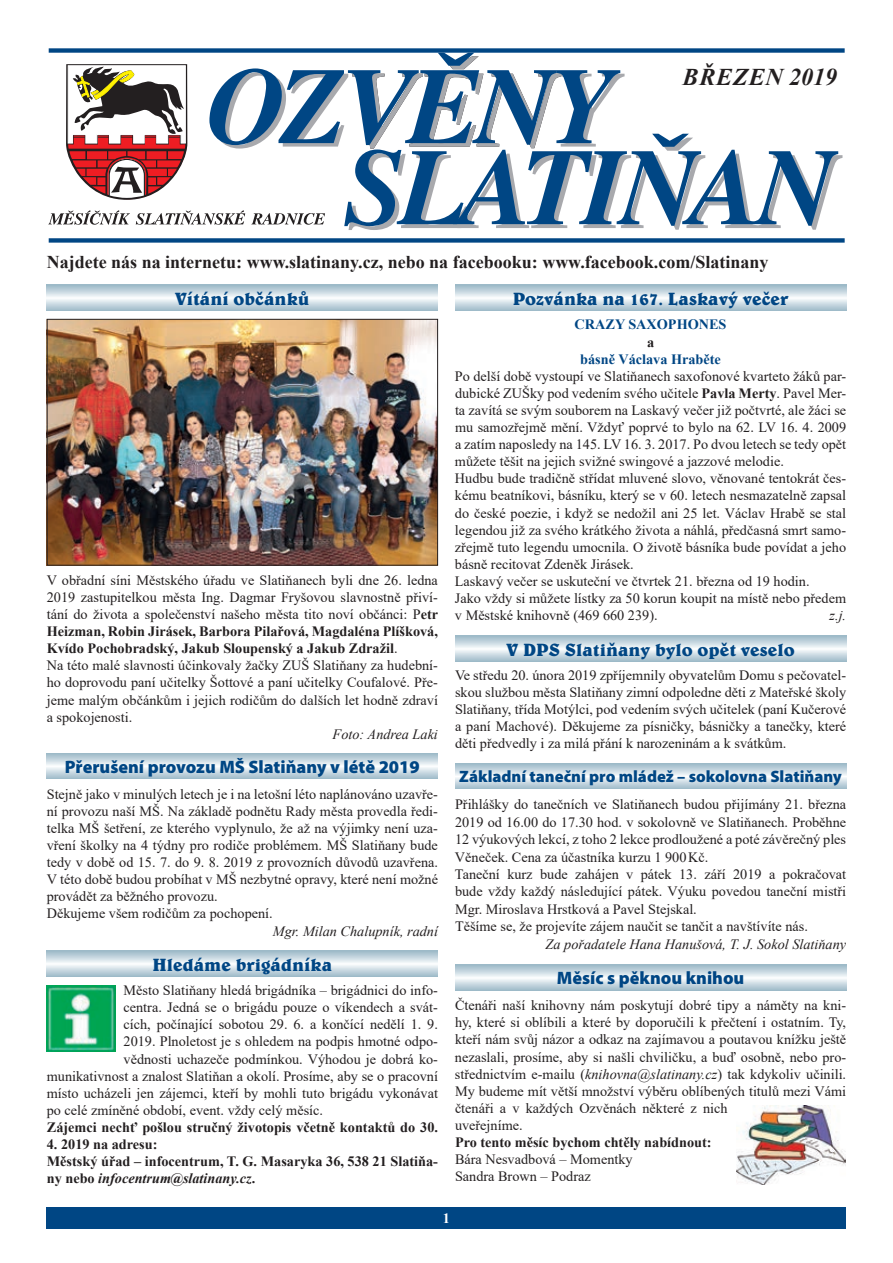
<style>
.page{position:relative;width:893px;height:1263px;background:#fff}
.page>*{position:absolute;margin:0;border:0;box-sizing:border-box;transform-origin:0 0}
.t1{font:italic 700 24px "Times New Roman";letter-spacing:.035em;color:#231f20}
.t2{font:700 18px "Belwe AT";color:#004684}
.t3{font:700 18px "Times New Roman";color:#231f20}
.t4{font:900 18px "Myriad Pro";color:#004684}
.t5{font:900 16.5px "Myriad Pro";color:#004684}
.t6{font:14.25px/17.1px "Times New Roman";color:#231f20}
.t7{font:700 14.25px/17.1px "Times New Roman";color:#231f20}
.t8{font:italic 14.25px "Times New Roman";color:#231f20}
.t9{font:700 14.25px "Times New Roman";color:#004684}
.t10{font:700 14.25px "Times New Roman";color:#fff}
.s1{font-weight:700}
.s2{font-style:italic}
</style>
<div class="page">
<div style="left:47px;top:1208px;width:799px;height:21px;background:#004684"></div>
<div style="left:49px;top:48px;width:796px;height:5px;background:#004684"></div>
<div style="left:49px;top:238px;width:796px;height:5px;background:#004684"></div>
<svg style="left:48px;top:53px;width:794px;height:177px"></svg>
<svg style="left:47px;top:285px;width:391px;height:25px"></svg>
<svg style="left:455px;top:285px;width:391px;height:25px"></svg>
<svg style="left:455px;top:763px;width:391px;height:26px"></svg>
<svg style="left:455px;top:965px;width:391px;height:25px"></svg>
<img style="left:736px;top:1105px;width:110px;height:79px">
<img style="left:49px;top:321px;width:387px;height:243px">
<div style="left:47px;top:319px;width:391px;height:247px;border:1px solid #231f20"></div>
<svg style="left:47px;top:753px;width:391px;height:26px"></svg>
<svg style="left:47px;top:951px;width:391px;height:25px"></svg>
<img style="left:47px;top:985px;width:68px;height:66px">
<svg style="left:455px;top:636px;width:391px;height:25px"></svg>
<h1 class="t1" style="left:683px;top:60px;width:156px">BŘEZEN 2019</h1>
<p class="t3" style="left:47px;top:249px;width:723px">Najdete nás na internetu: www.slatinany.cz, nebo na facebooku: www.facebook.com/Slatinany</p>
<p class="t2" style="left:175px;top:287px;width:136px">Vítání občánků</p>
<p class="t6" style="left:47px;top:571px;width:393px">V obřadní síni Městského úřadu ve Slatiňanech byli dne 26. ledna 2019 zastupitelkou města Ing. Dagmar Fryšovou slavnostně přiví&shy;tání do života a společenství našeho města tito noví občánci: P<span class="s1">etr Heizman, Robin Jirásek, Barbora Pilařová, Magdaléna Plíšková, Kvído Pochobradský, Jakub Sloupenský a Jakub Zdražil</span>.<br>Na této malé slavnosti účinkovaly žačky ZUŠ Slatiňany za hudební&shy;ho doprovodu paní učitelky Šottové a paní učitelky Coufalové. Pře&shy;jeme malým občánkům i jejich rodičům do dalších let hodně zdraví a spokojenosti.</p>
<p class="t8" style="left:333px;top:724px;width:107px">Foto: Andrea Laki</p>
<p class="t4" style="left:65px;top:754px;width:357px">Přerušení provozu MŠ Slatiňany v létě 2019</p>
<p class="t6" style="left:47px;top:785px;width:393px">Stejně jako v minulých letech je i na letošní léto naplánováno uzavře&shy;ní provozu naší MŠ. Na základě podnětu Rady města provedla ředi&shy;telka MŠ šetření, ze kterého vyplynulo, že až na výjimky není uza&shy;vření školky na 4 týdny pro rodiče problémem. MŠ Slatiňany bude tedy v době od 15. 7. do 9. 8. 2019 z provozních důvodů uzavřena.<br>V této době budou probíhat v MŠ nezbytné opravy, které není možné provádět za běžného provozu.<br>Děkujeme všem rodičům za pochopení.</p>
<p class="t8" style="left:273px;top:921px;width:167px">Mgr. Milan Chalupník, radní</p>
<p class="t2" style="left:152px;top:953px;width:181px">Hledáme brigádníka</p>
<p class="t6" style="left:124px;top:981px;width:316px">Město Slatiňany hledá brigádníka – brigádnici do info-</p>
<p class="t6" style="left:124px;top:998px;width:316px">centra. Jedná se o brigádu pouze o víkendech a svát-</p>
<p class="t6" style="left:124px;top:1015px;width:316px">cích, počínající sobotou 29. 6. a končící nedělí 1. 9.</p>
<p class="t6" style="left:124px;top:1033px;width:316px">2019. Plnoletost je s ohledem na podpis hmotné odpo-</p>
<p class="t6" style="left:124px;top:1050px;width:316px">vědnosti uchazeče podmínkou. Výhodou je dobrá ko-</p>
<p class="t6" style="left:47px;top:1067px;width:393px">munikativnost a znalost Slatiňan a okolí. Prosíme, aby se o pracovní</p>
<p class="t6" style="left:47px;top:1084px;width:393px">místo ucházeli jen zájemci, kteří by mohli tuto brigádu vykonávat</p>
<p class="t6" style="left:47px;top:1101px;width:278px">po celé zmíněné období, event. vždy celý měsíc.</p>
<p class="t7" style="left:47px;top:1118px;width:393px">Zájemci nechť pošlou stručný životopis včetně kontaktů do 30.</p>
<p class="t7" style="left:47px;top:1135px;width:393px">4. 2019 na adresu:<br>Městský úřad – infocentrum, T. G. Masaryka 36, 538 21 Slatiňa&shy;ny nebo <span class="s2">infocentrum@slatinany.cz</span>.</p>
<p class="t2" style="left:513px;top:287px;width:277px">Pozvánka na 167. Laskavý večer</p>
<p class="t9" style="left:575px;top:314px;width:153px">CRAZY SAXOPHONES</p>
<p class="t7" style="left:647px;top:333px;width:9px">a</p>
<p class="t9" style="left:580px;top:349px;width:142px">básně Václava Hraběte</p>
<p class="t6" style="left:455px;top:367px;width:393px">Po delší době vystoupí ve Slatiňanech saxofonové kvarteto žáků par&shy;dubické ZUŠky pod vedením svého učitele <span class="s1">Pavla Merty</span>. Pavel Mer&shy;ta zavítá se svým souborem na Laskavý večer již počtvrté, ale žáci se mu samozřejmě mění. Vždyť poprvé to bylo na 62. LV 16. 4. 2009 a zatím naposledy na 145. LV 16. 3. 2017. Po dvou letech se tedy opět můžete těšit na jejich svižné swingové a jazzové melodie.<br>Hudbu bude tradičně střídat mluvené slovo, věnované tentokrát čes&shy;kému beatníkovi, básníku, který se v 60. letech nesmazatelně zapsal do české poezie, i když se nedožil ani 25 let. Václav Hrabě se stal legendou již za svého krátkého života a náhlá, předčasná smrt samo&shy;zřejmě tuto legendu umocnila. O životě básníka bude povídat a jeho básně recitovat Zdeněk Jirásek.<br>Laskavý večer se uskuteční ve čtvrtek 21. března od 19 hodin.<br>Jako vždy si můžete lístky za 50 korun koupit na místě nebo předem v Městské knihovně (469 660 239).</p>
<p class="t8" style="left:829px;top:606px;width:18px">z.j.</p>
<p class="t2" style="left:507px;top:638px;width:290px">V DPS Slatiňany bylo opět veselo</p>
<p class="t6" style="left:455px;top:666px;width:393px;text-align:justify">Ve středu 20. února 2019 zpříjemnily obyvatelům Domu s pečovatel&shy;skou službou města Slatiňany zimní odpoledne děti z Mateřské školy Slatiňany, třída Motýlci, pod vedením svých učitelek (paní Kučerové a paní Machové). Děkujeme za písničky, básničky a tanečky, které děti předvedly i za milá přání k narozeninám a k svátkům.</p>
<p class="t5" style="left:459px;top:766px;width:384px">Základní taneční pro mládež – sokolovna Slatiňany</p>
<p class="t6" style="left:455px;top:795px;width:393px">Přihlášky do tanečních ve Slatiňanech budou přijímány 21. března 2019 od 16.00 do 17.30 hod. v sokolovně ve Slatiňanech. Proběhne 12 výukových lekcí, z toho 2 lekce prodloužené a poté závěrečný ples Věneček. Cena za účastníka kurzu 1 900Kč.<br>Taneční kurz bude zahájen v pátek 13. září 2019 a pokračovat bude vždy každý následující pátek. Výuku povedou taneční mistři Mgr. Miroslava Hrstková a Pavel Stejskal.<br>Těšíme se, že projevíte zájem naučit se tančit a navštívíte nás.</p>
<p class="t8" style="left:546px;top:934px;width:302px">Za pořadatele Hana Hanušová, T. J. Sokol Slatiňany</p>
<p class="t4" style="left:557px;top:966px;width:189px">Měsíc s pěknou knihou</p>
<p class="t6" style="left:455px;top:996px;width:393px">Čtenáři naší knihovny nám poskytují dobré tipy a náměty na kni&shy;hy, které si oblíbili a které by doporučili k přečtení i ostatním. Ty, kteří nám svůj názor a odkaz na zajímavou a poutavou knížku ještě nezaslali, prosíme, aby si našli chviličku, a buď osobně, nebo pro&shy;střednictvím e-mailu (<span class="s2">knihovna@slatinany.cz</span>) tak kdykoliv učinili.<br>My budeme mít větší množství výběru oblíbených titulů mezi Vámi čtenáři a v každých Ozvěnách některé z nich<br>uveřejníme.</p>
<p class="t7" style="left:455px;top:1133px;width:258px">Pro tento měsíc bychom chtěly nabídnout:</p>
<p class="t6" style="left:455px;top:1150px;width:179px">Bára Nesvadbová – Momentky<br>Sandra Brown – Podraz</p>
<p class="t10" style="left:443px;top:1208px;width:9px">1</p>
</div>
